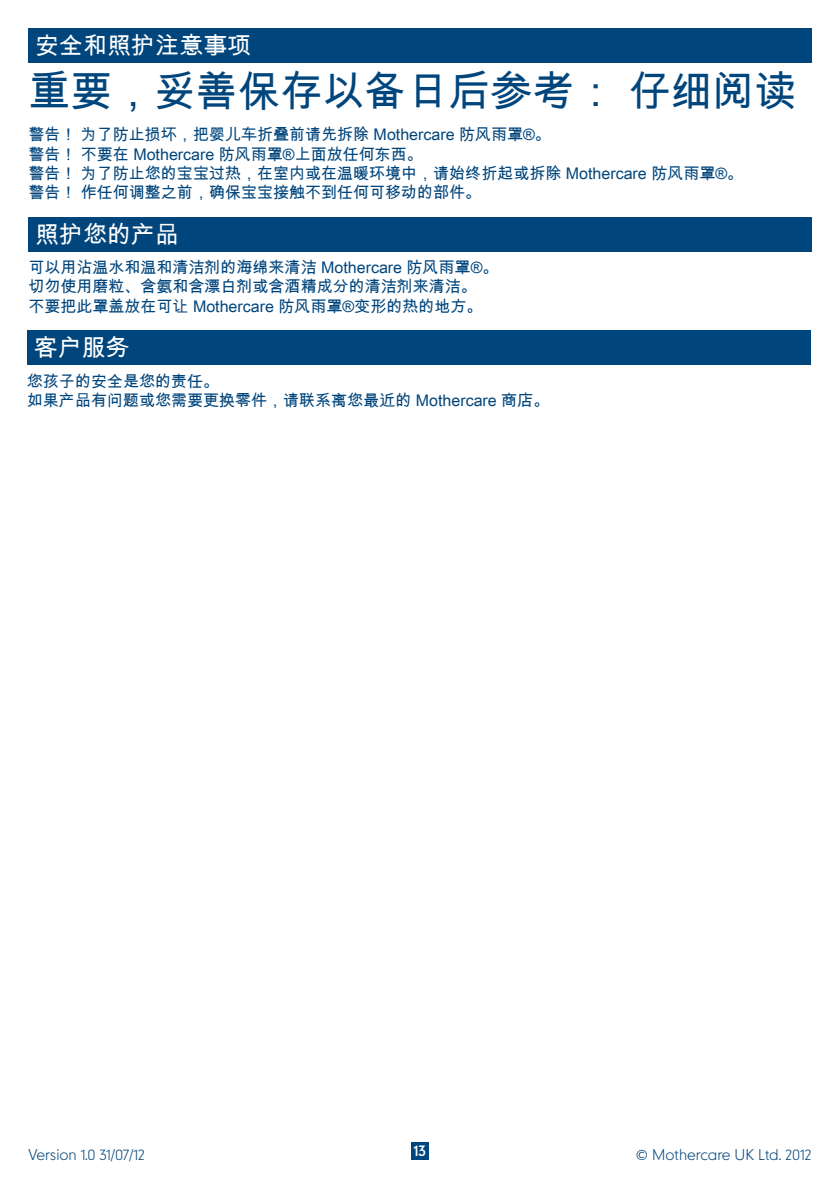
<style>
.page{position:relative;width:840px;height:1191px;background:#fff}
.page>*{position:absolute;margin:0;border:0;box-sizing:border-box;transform-origin:0 0}
.t1{font:42px "Arial Unicode MS";color:#00457c}
.t2{font:24px "Arial Unicode MS";color:#fff}
.t3{font:100 20px "Mothercare";color:#fff}
.t4{font:16px/19.2px "Arial Unicode MS";color:#00457c}
.t5{font:100 14px "Mothercare";color:#00457c}
.t6{font:14px "Mothercare";color:#fff}
</style>
<div class="page">
<div style="left:411px;top:1142px;width:17px;height:17px;background:#00457c"></div>
<div style="left:28px;top:28px;width:783px;height:34px;background:#00457c"></div>
<div style="left:28px;top:218px;width:783px;height:34px;background:#00457c"></div>
<div style="left:27px;top:330px;width:782px;height:34px;background:#00457c"></div>
<h2 class="t2" style="left:35px;top:28px;width:217px">安全和照护注意事项</h2>
<h1 class="t1" style="left:28px;top:61px;width:769px">重要，妥善保存以备日后参考： 仔细阅读</h1>
<p class="t3" style="left:35px;top:32px;width:185px">safety &amp; care notes</p>
<p class="t4" style="left:28px;top:125px;width:716px">警告！ 为了防止损坏，把婴儿车折叠前请先拆除 Mothercare 防风雨罩®。<br>警告！ 不要在 Mothercare 防风雨罩®上面放任何东西。<br>警告！ 为了防止您的宝宝过热，在室内或在温暖环境中，请始终折起或拆除 Mothercare 防风雨罩®。警告！ 作任何调整之前，确保宝宝接触不到任何可移动的部件。</p>
<h2 class="t2" style="left:35px;top:217px;width:145px">照护您的产品</h2>
<p class="t4" style="left:28px;top:257px;width:471px">可以用沾温水和温和清洁剂的海绵来清洁 Mothercare 防风雨罩®。切勿使用磨粒、含氨和含漂白剂或含酒精成分的清洁剂来清洁。<br>不要把此罩盖放在可让 Mothercare 防风雨罩®变形的热的地方。</p>
<h2 class="t2" style="left:34px;top:330px;width:98px">客户服务</h2>
<p class="t4" style="left:27px;top:371px;width:523px">您孩子的安全是您的责任。<br>如果产品有问题或您需要更换零件，请联系离您最近的 Mothercare 商店。</p>
<p class="t5" style="left:28px;top:1145px;width:118px">Version 1.0 31/07/12</p>
<p class="t6" style="left:414px;top:1141px;width:14px">13</p>
<p class="t5" style="left:635px;top:1145px;width:177px">© Mothercare UK Ltd. 2012</p>
</div>
